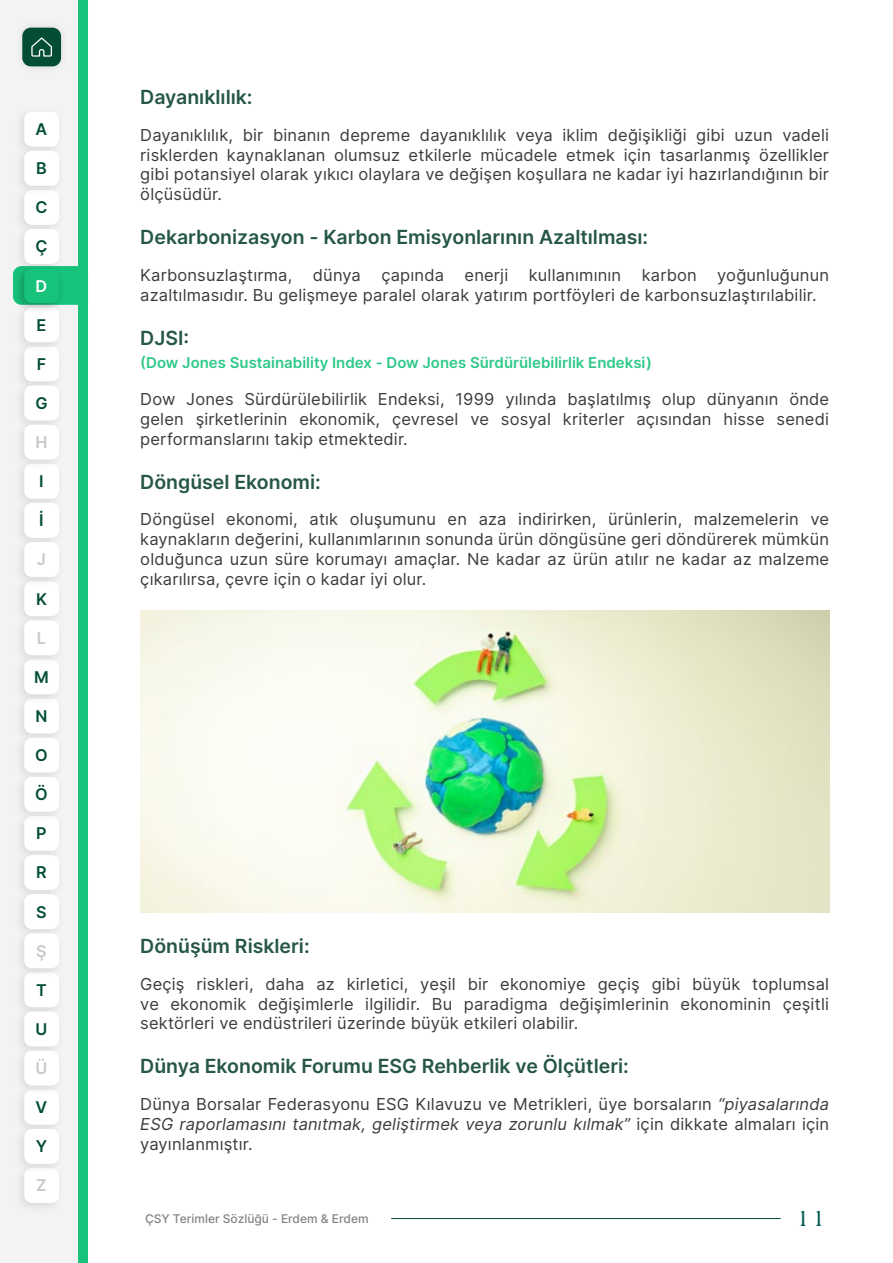
<style>
.page{position:relative;width:893px;height:1263px;background:#fff}
.page>*{position:absolute;margin:0;border:0;box-sizing:border-box;transform-origin:0 0}
.t1{font:24px "Americana Std FUHA Regular";color:#025850}
.t2{font:600 19.5px "Inter";color:#265744}
.t3{font:16.5px/19.8px "Inter";letter-spacing:.01em;color:#3c3c3b;text-align:justify}
.t4{font:600 16.2px "Inter";color:#034d37}
.t5{font:600 16.2px "Inter";color:#c8c8c8}
.t6{font:600 16.2px "Inter";color:#fff}
.t7{font:600 15px "Inter";color:#2ec988}
.t8{font:500 12px "Inter";color:#828282}
.s1{font-style:italic}
</style>
<div class="page">
<hr style="left:391px;top:1218px;width:390px;height:1px;background:#034d37">
<img style="left:140px;top:610px;width:689px;height:302px">
<div style="left:0;top:0;width:83px;height:1263px;background:#f3f3f3"></div>
<div style="left:13px;top:185px;width:52px;height:51px;background:#efefef"></div>
<div style="left:24px;top:190px;width:35px;height:35px;background:#fff;border-radius:8px"></div>
<div style="left:13px;top:224px;width:52px;height:52px;background:#000;opacity:.1"></div>
<div style="left:24px;top:229px;width:35px;height:35px;background:#fff;border-radius:8px"></div>
<div style="left:13px;top:341px;width:52px;height:52px;background:#efefef"></div>
<div style="left:24px;top:346px;width:35px;height:35px;background:#fff;border-radius:8px"></div>
<div style="left:13px;top:459px;width:52px;height:51px;background:#efefef"></div>
<div style="left:24px;top:464px;width:35px;height:35px;background:#fff;border-radius:8px"></div>
<div style="left:13px;top:576px;width:52px;height:52px;background:#efefef"></div>
<div style="left:24px;top:581px;width:35px;height:35px;background:#fff;border-radius:8px"></div>
<div style="left:13px;top:693px;width:52px;height:52px;background:#efefef"></div>
<div style="left:24px;top:699px;width:35px;height:34px;background:#fff;border-radius:8px"></div>
<div style="left:13px;top:811px;width:52px;height:51px;background:#efefef"></div>
<div style="left:24px;top:816px;width:35px;height:35px;background:#fff;border-radius:8px"></div>
<div style="left:13px;top:967px;width:52px;height:52px;background:#efefef"></div>
<div style="left:24px;top:972px;width:35px;height:35px;background:#fff;border-radius:8px"></div>
<div style="left:13px;top:1084px;width:52px;height:52px;background:#efefef"></div>
<div style="left:24px;top:1090px;width:35px;height:35px;background:#fff;border-radius:8px"></div>
<div style="left:13px;top:380px;width:52px;height:52px;background:#000;opacity:.1"></div>
<div style="left:24px;top:386px;width:35px;height:34px;background:#fff;border-radius:8px"></div>
<div style="left:13px;top:498px;width:52px;height:51px;background:#000;opacity:.1"></div>
<div style="left:24px;top:503px;width:35px;height:35px;background:#fff;border-radius:8px"></div>
<div style="left:13px;top:732px;width:52px;height:52px;background:#000;opacity:.1"></div>
<div style="left:24px;top:738px;width:35px;height:34px;background:#fff;border-radius:8px"></div>
<div style="left:13px;top:850px;width:52px;height:51px;background:#000;opacity:.1"></div>
<div style="left:24px;top:855px;width:35px;height:35px;background:#fff;border-radius:8px"></div>
<div style="left:13px;top:1006px;width:52px;height:52px;background:#000;opacity:.1"></div>
<div style="left:24px;top:1011px;width:35px;height:35px;background:#fff;border-radius:8px"></div>
<div style="left:13px;top:302px;width:52px;height:52px;background:#000;opacity:.1"></div>
<div style="left:24px;top:307px;width:35px;height:35px;background:#fff;border-radius:8px"></div>
<div style="left:13px;top:654px;width:52px;height:52px;background:#000;opacity:.1"></div>
<div style="left:24px;top:659px;width:35px;height:35px;background:#fff;border-radius:8px"></div>
<div style="left:13px;top:771px;width:52px;height:52px;background:#000;opacity:.1"></div>
<div style="left:24px;top:777px;width:35px;height:35px;background:#fff;border-radius:8px"></div>
<div style="left:13px;top:889px;width:52px;height:52px;background:#000;opacity:.1"></div>
<div style="left:24px;top:894px;width:35px;height:35px;background:#fff;border-radius:8px"></div>
<div style="left:14px;top:19px;width:56px;height:56px;background:#000;opacity:.1"></div>
<div style="left:22px;top:28px;width:39px;height:38px;background:#034d37;border-radius:9px"></div>
<svg style="left:31px;top:37px;width:21px;height:20px"></svg>
<div style="left:79px;top:0;width:9px;height:1263px;background:#17c37b"></div>
<svg style="left:65px;top:266px;width:14px;height:39px"></svg>
<div style="left:24px;top:112px;width:35px;height:35px;background:#fff;border-radius:8px"></div>
<div style="left:13px;top:146px;width:52px;height:51px;background:#000;opacity:.1"></div>
<div style="left:24px;top:151px;width:35px;height:35px;background:#fff;border-radius:8px"></div>
<div style="left:13px;top:615px;width:52px;height:52px;background:#000;opacity:.1"></div>
<div style="left:24px;top:620px;width:35px;height:35px;background:#fff;border-radius:8px"></div>
<div style="left:13px;top:419px;width:52px;height:52px;background:#000;opacity:.1"></div>
<div style="left:24px;top:425px;width:35px;height:35px;background:#fff;border-radius:8px"></div>
<div style="left:13px;top:537px;width:52px;height:52px;background:#000;opacity:.1"></div>
<div style="left:24px;top:542px;width:35px;height:35px;background:#fff;border-radius:8px"></div>
<div style="left:13px;top:928px;width:52px;height:52px;background:#000;opacity:.1"></div>
<div style="left:24px;top:933px;width:35px;height:35px;background:#fff;border-radius:8px"></div>
<div style="left:13px;top:1045px;width:52px;height:52px;background:#000;opacity:.1"></div>
<div style="left:24px;top:1051px;width:35px;height:34px;background:#fff;border-radius:8px"></div>
<div style="left:13px;top:1163px;width:52px;height:51px;background:#efefef"></div>
<div style="left:24px;top:1168px;width:35px;height:35px;background:#fff;border-radius:8px"></div>
<div style="left:13px;top:263px;width:52px;height:52px;background:#000;opacity:.25"></div>
<div style="left:24px;top:268px;width:35px;height:35px;background:#17c37b;border-radius:8px"></div>
<div style="left:13px;top:1124px;width:52px;height:51px;background:#000;opacity:.1"></div>
<div style="left:24px;top:1129px;width:35px;height:35px;background:#fff;border-radius:8px"></div>
<p class="t4" style="left:36px;top:117px;width:13px">A</p>
<p class="t4" style="left:36px;top:156px;width:12px">B</p>
<p class="t4" style="left:35px;top:196px;width:14px">C</p>
<p class="t4" style="left:35px;top:235px;width:14px">Ç</p>
<p class="t6" style="left:36px;top:274px;width:13px">D</p>
<p class="t4" style="left:37px;top:313px;width:11px">E</p>
<p class="t4" style="left:37px;top:352px;width:11px">F</p>
<p class="t4" style="left:35px;top:391px;width:14px">G</p>
<p class="t5" style="left:35px;top:430px;width:14px">H</p>
<p class="t4" style="left:39px;top:469px;width:6px">I</p>
<p class="t4" style="left:39px;top:509px;width:6px">İ</p>
<p class="t5" style="left:37px;top:548px;width:11px">J</p>
<p class="t4" style="left:36px;top:587px;width:12px">K</p>
<p class="t5" style="left:37px;top:626px;width:11px">L</p>
<p class="t4" style="left:34px;top:665px;width:16px">M</p>
<p class="t4" style="left:35px;top:704px;width:14px">N</p>
<p class="t4" style="left:35px;top:743px;width:14px">O</p>
<p class="t4" style="left:35px;top:782px;width:14px">Ö</p>
<p class="t4" style="left:36px;top:822px;width:12px">P</p>
<p class="t4" style="left:36px;top:861px;width:12px">R</p>
<p class="t4" style="left:36px;top:900px;width:12px">S</p>
<p class="t5" style="left:36px;top:939px;width:12px">Ş</p>
<p class="t4" style="left:36px;top:978px;width:12px">T</p>
<p class="t4" style="left:36px;top:1017px;width:13px">U</p>
<p class="t5" style="left:36px;top:1056px;width:13px">Ü</p>
<p class="t4" style="left:36px;top:1095px;width:13px">V</p>
<p class="t4" style="left:36px;top:1134px;width:13px">Y</p>
<p class="t5" style="left:36px;top:1174px;width:12px">Z</p>
<p class="t2" style="left:140px;top:83px;width:114px">Dayanıklılık:</p>
<p class="t3" style="left:140px;top:124px;width:690px">Dayanıklılık, bir binanın depreme dayanıklılık veya iklim değişikliği gibi uzun vadeli risklerden kaynaklanan olumsuz etkilerle mücadele etmek için tasarlanmış özellikler gibi potansiyel olarak yıkıcı olaylara ve değişen koşullara ne kadar iyi hazırlandığının bir ölçüsüdür.</p>
<p class="t2" style="left:140px;top:223px;width:509px">Dekarbonizasyon - Karbon Emisyonlarının Azaltılması:</p>
<p class="t3" style="left:140px;top:265px;width:690px">Karbonsuzlaştırma, dünya çapında enerji kullanımının karbon yoğunluğunun azaltılmasıdır. Bu gelişmeye paralel olarak yatırım portföyleri de karbonsuzlaştırılabilir.</p>
<p class="t2" style="left:140px;top:323px;width:50px">DJSI:</p>
<p class="t7" style="left:140px;top:352px;width:513px">(Dow Jones Sustainability Index - Dow Jones Sürdürülebilirlik Endeksi)</p>
<p class="t3" style="left:140px;top:389px;width:690px">Dow Jones Sürdürülebilirlik Endeksi, 1999 yılında başlatılmış olup dünyanın önde gelen şirketlerinin ekonomik, çevresel ve sosyal kriterler açısından hisse senedi performanslarını takip etmektedir.</p>
<p class="t2" style="left:140px;top:467px;width:182px">Döngüsel Ekonomi:</p>
<p class="t3" style="left:140px;top:509px;width:690px">Döngüsel ekonomi, atık oluşumunu en aza indirirken, ürünlerin, malzemelerin ve kaynakların değerini, kullanımlarının sonunda ürün döngüsüne geri döndürerek mümkün olduğunca uzun süre korumayı amaçlar. Ne kadar az ürün atılır ne kadar az malzeme çıkarılırsa, çevre için o kadar iyi olur.</p>
<p class="t2" style="left:140px;top:932px;width:171px">Dönüşüm Riskleri:</p>
<p class="t3" style="left:140px;top:973px;width:690px">Geçiş riskleri, daha az kirletici, yeşil bir ekonomiye geçiş gibi büyük toplumsal ve ekonomik değişimlerle ilgilidir. Bu paradigma değişimlerinin ekonominin çeşitli sektörleri ve endüstrileri üzerinde büyük etkileri olabilir.</p>
<p class="t2" style="left:140px;top:1052px;width:490px">Dünya Ekonomik Forumu ESG Rehberlik ve Ölçütleri:</p>
<p class="t3" style="left:140px;top:1094px;width:690px">Dünya Borsalar Federasyonu ESG Kılavuzu ve Metrikleri, üye borsaların <span class="s1">“piyasalarında ESG raporlamasını tanıtmak, geliştirmek veya zorunlu kılmak”</span> için dikkate almaları için yayınlanmıştır.</p>
<p class="t8" style="left:145px;top:1209px;width:225px">ÇSY Terimler Sözlüğü - Erdem &amp; Erdem</p>
<h1 class="t1" style="left:796px;top:1202px;width:33px">11</h1>
</div>
